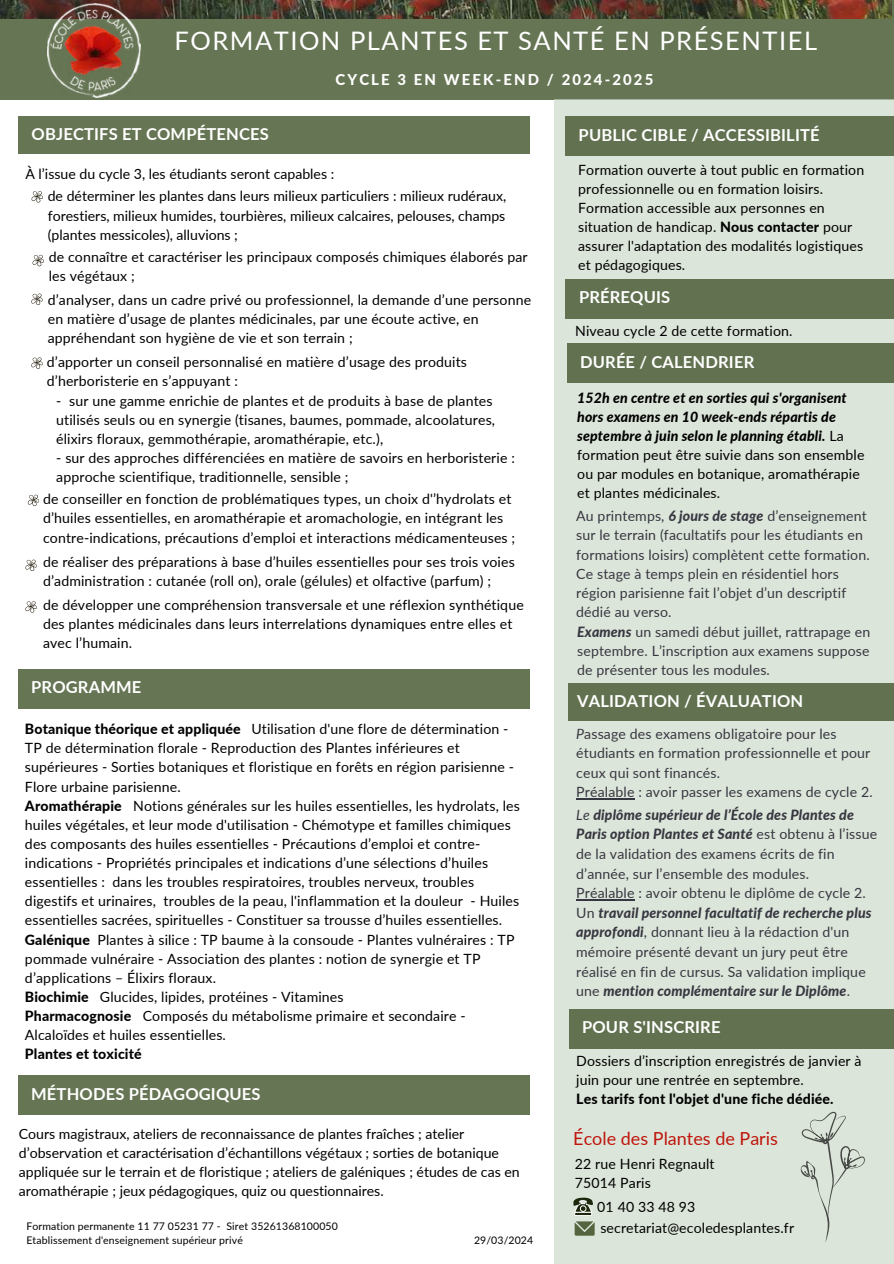
<style>
.page{position:relative;width:894px;height:1264px;background:#fff}
.page>*{position:absolute;margin:0;border:0;box-sizing:border-box;transform-origin:0 0}
.t1{font:25.5px "Lato";letter-spacing:.06em;color:#fff}
.t2{font:18px "Lato";color:#be150d}
.t3{font:700 16.5px "Lato";letter-spacing:.01em;color:#fff}
.t4{font:800 14.85px "Lato";letter-spacing:.14em;color:#fff}
.t5{font:14.1px/19.2px "Lato";letter-spacing:.01em;color:#000}
.t6{font:14.1px/19.6px "Lato";letter-spacing:.01em;color:#373741}
.t7{font:italic 800 14.1px/19.2px "Lato";letter-spacing:.01em;color:#000}
.t8{font:800 14.1px "Lato";letter-spacing:.01em;color:#000}
.t9{font:10.5px/14px "Lato";letter-spacing:.01em;color:#000}
.s1{font-weight:800}
.s2{font-weight:400;font-style:normal}
.s3{font-weight:800;font-style:italic}
.s4{font-style:italic}
</style>
<div class="page">
<div style="left:0;top:0;width:893px;height:99px;background:#667554"></div>
<img style="left:0;top:0;width:890px;height:19px">
<svg style="left:31px;top:191px;width:12px;height:12px"></svg>
<svg style="left:32px;top:254px;width:12px;height:12px"></svg>
<svg style="left:31px;top:357px;width:11px;height:12px"></svg>
<svg style="left:31px;top:293px;width:11px;height:12px"></svg>
<div style="left:554px;top:99px;width:339px;height:1164px;background:#dce5d9"></div>
<svg style="left:800px;top:1111px;width:64px;height:130px"></svg>
<svg style="left:573px;top:1197px;width:20px;height:18px"></svg>
<svg style="left:574px;top:1221px;width:20px;height:14px"></svg>
<div style="left:19px;top:116px;width:511px;height:38px;background:#667554"></div>
<div style="left:18px;top:669px;width:511px;height:39px;background:#667554"></div>
<div style="left:18px;top:1075px;width:511px;height:40px;background:#667554"></div>
<div style="left:565px;top:116px;width:328px;height:40px;background:#627250"></div>
<div style="left:565px;top:279px;width:328px;height:39px;background:#627250"></div>
<div style="left:567px;top:343px;width:326px;height:40px;background:#627250"></div>
<div style="left:568px;top:683px;width:325px;height:38px;background:#627250"></div>
<div style="left:569px;top:1009px;width:324px;height:39px;background:#627250"></div>
<svg style="left:28px;top:494px;width:11px;height:12px"></svg>
<svg style="left:25px;top:559px;width:12px;height:12px"></svg>
<svg style="left:25px;top:601px;width:12px;height:12px"></svg>
<hr style="left:576px;top:798px;width:58px;height:1px;background:#373741">
<hr style="left:576px;top:899px;width:58px;height:1px;background:#373741">
<img style="left:48px;top:4px;width:92px;height:93px">
<h1 class="t1" style="left:174px;top:24px;width:644px">FORMATION PLANTES ET SANTÉ EN PRÉSENTIEL</h1>
<p class="t4" style="left:335px;top:71px;width:319px">CYCLE 3 EN WEEK-END / 2024-2025</p>
<p class="t3" style="left:32px;top:123px;width:238px">OBJECTIFS ET COMPÉTENCES</p>
<p class="t5" style="left:25px;top:164px;width:310px">À l’issue du cycle 3, les étudiants seront capables :</p>
<p class="t5" style="left:48px;top:186px;width:460px;text-align:justify">de déterminer les plantes dans leurs milieux particuliers : milieux rudéraux, forestiers, milieux humides, tourbières, milieux calcaires, pelouses, champs (plantes messicoles), alluvions ;</p>
<p class="t5" style="left:49px;top:247px;width:480px">de connaître et caractériser les principaux composés chimiques élaborés par les végétaux ;</p>
<p class="t5" style="left:48px;top:289px;width:484px">d’analyser, dans un cadre privé ou professionnel, la demande d’une personne en matière d’usage de plantes médicinales, par une écoute active, en appréhendant son hygiène de vie et son terrain ;</p>
<p class="t5" style="left:47px;top:351px;width:421px">d’apporter un conseil personnalisé en matière d’usage des produits d’herboristerie en s’appuyant :</p>
<p class="t5" style="left:56px;top:390px;width:440px">- sur une gamme enrichie de plantes et de produits à base de plantes utilisés seuls ou en synergie (tisanes, baumes, pommade, alcoolatures, élixirs floraux, gemmothérapie, aromathérapie, etc.),</p>
<p class="t5" style="left:56px;top:448px;width:460px">- sur des approches différenciées en matière de savoirs en herboristerie : approche scientifique, traditionnelle, sensible ;</p>
<p class="t5" style="left:43px;top:489px;width:473px">de conseiller en fonction de problématiques types, un choix d'’hydrolats et d’huiles essentielles, en aromathérapie et aromachologie, en intégrant les contre-indications, précautions d’emploi et interactions médicamenteuses ;</p>
<p class="t5" style="left:43px;top:551px;width:473px">de réaliser des préparations à base d’huiles essentielles pour ses trois voies d’administration : cutanée (roll on), orale (gélules) et olfactive (parfum) ;</p>
<p class="t5" style="left:43px;top:595px;width:482px">de développer une compréhension transversale et une réflexion synthétique des plantes médicinales dans leurs interrelations dynamiques entre elles et avec l’humain.</p>
<p class="t3" style="left:31px;top:676px;width:112px">PROGRAMME</p>
<p class="t5" style="left:25px;top:719px;width:496px"><span class="s1">Botanique théorique et appliquée</span> Utilisation d'une flore de détermination - TP de détermination florale - Reproduction des Plantes inférieures et supérieures - Sorties botaniques et floristique en forêts en région parisienne - Flore urbaine parisienne.<br><span class="s1">Aromathérapie</span> Notions générales sur les huiles essentielles, les hydrolats, les huiles végétales, et leur mode d'utilisation - Chémotype et familles chimiques des composants des huiles essentielles - Précautions d’emploi et contre&shy;indications - Propriétés principales et indications d’une sélections d’huiles essentielles : dans les troubles respiratoires, troubles nerveux, troubles digestifs et urinaires, troubles de la peau, l'inflammation et la douleur - Huiles essentielles sacrées, spirituelles - Constituer sa trousse d’huiles essentielles.<br><span class="s1">Galénique</span> Plantes à silice : TP baume à la consoude - Plantes vulnéraires : TP pommade vulnéraire - Association des plantes : notion de synergie et TP d’applications – Élixirs floraux.<br><span class="s1">Biochimie</span> Glucides, lipides, protéines - Vitamines<br><span class="s1">Pharmacognosie</span> Composés du métabolisme primaire et secondaire - Alcaloïdes et huiles essentielles.</p>
<p class="t8" style="left:25px;top:1045px;width:118px">Plantes et toxicité</p>
<p class="t3" style="left:31px;top:1083px;width:231px">MÉTHODES PÉDAGOGIQUES</p>
<p class="t5" style="left:19px;top:1123px;width:502px">Cours magistraux, ateliers de reconnaissance de plantes fraîches ; atelier d’observation et caractérisation d’échantillons végétaux ; sorties de botanique appliquée sur le terrain et de floristique ; ateliers de galéniques ; études de cas en aromathérapie ; jeux pédagogiques, quiz ou questionnaires.</p>
<p class="t9" style="left:26px;top:1218px;width:313px">Formation permanente 11 77 05231 77 - Siret 35261368100050<br>Etablissement d'enseignement supérieur privé</p>
<p class="t9" style="left:474px;top:1232px;width:61px">29/03/2024</p>
<p class="t3" style="left:578px;top:124px;width:242px">PUBLIC CIBLE / ACCESSIBILITÉ</p>
<p class="t5" style="left:578px;top:160px;width:287px">Formation ouverte à tout public en formation professionnelle ou en formation loisirs.<br>Formation accessible aux personnes en situation de handicap. <span class="s1">Nous contacter</span> pour assurer l'adaptation des modalités logistiques et pédagogiques.</p>
<p class="t3" style="left:579px;top:287px;width:93px">PRÉREQUIS</p>
<p class="t5" style="left:575px;top:321px;width:219px">Niveau cycle 2 de cette formation.</p>
<p class="t3" style="left:580px;top:351px;width:176px">DURÉE / CALENDRIER</p>
<p class="t7" style="left:577px;top:387px;width:289px">152h en centre et en sorties qui s'organisent hors examens en 10 week-ends répartis de septembre à juin selon le planning établi. <span class="s2">La formation peut être suivie dans son ensemble ou par modules en botanique, aromathérapie et plantes médicinales.</span></p>
<p class="t6" style="left:576px;top:506px;width:295px;line-height:19.2px">Au printemps, <span class="s3">6 jours de stage</span> d’enseignement sur le terrain (facultatifs pour les étudiants en formations loisirs) complètent cette formation.<br>Ce stage à temps plein en résidentiel hors région parisienne fait l’objet d’un descriptif dédié au verso.<br><span class="s3">Examens</span> un samedi début juillet, rattrapage en septembre. L’inscription aux examens suppose de présenter tous les modules.</p>
<p class="t3" style="left:577px;top:690px;width:227px">VALIDATION / ÉVALUATION</p>
<p class="t6" style="left:576px;top:723px;width:298px"><span class="s4">P</span>assage des examens obligatoire pour les étudiants en formation professionnelle et pour ceux qui sont financés.<br>Préalable : avoir passer les examens de cycle 2.</p>
<p class="t6" style="left:576px;top:804px;width:302px"><span class="s4">Le</span> <span class="s3">diplôme supérieur de l’École des Plantes de Paris option Plantes et Santé</span> est obtenu à l’issue de la validation des examens écrits de fin d’année, sur l’ensemble des modules.<br>Préalable : avoir obtenu le diplôme de cycle 2.<br>Un <span class="s3">travail personnel facultatif de recherche plus approfondi</span>, donnant lieu à la rédaction d'un mémoire présenté devant un jury peut être réalisé en fin de cursus. Sa validation implique une <span class="s3">mention complémentaire sur le Diplôme</span>.</p>
<p class="t3" style="left:582px;top:1016px;width:140px">POUR S'INSCRIRE</p>
<p class="t5" style="left:576px;top:1050px;width:287px">Dossiers d’inscription enregistrés de janvier à juin pour une rentrée en septembre.</p>
<p class="t8" style="left:576px;top:1090px;width:259px">Les tarifs font l'objet d'une fiche dédiée.</p>
<p class="t2" style="left:573px;top:1127px;width:206px">École des Plantes de Paris</p>
<p class="t5" style="left:574px;top:1153px;width:141px">22 rue Henri Regnault<br>75014 Paris</p>
<p class="t5" style="left:597px;top:1196px;width:198px;line-height:20.9px">01 40 33 48 93 secretariat@ecoledesplantes.fr</p>
</div>
